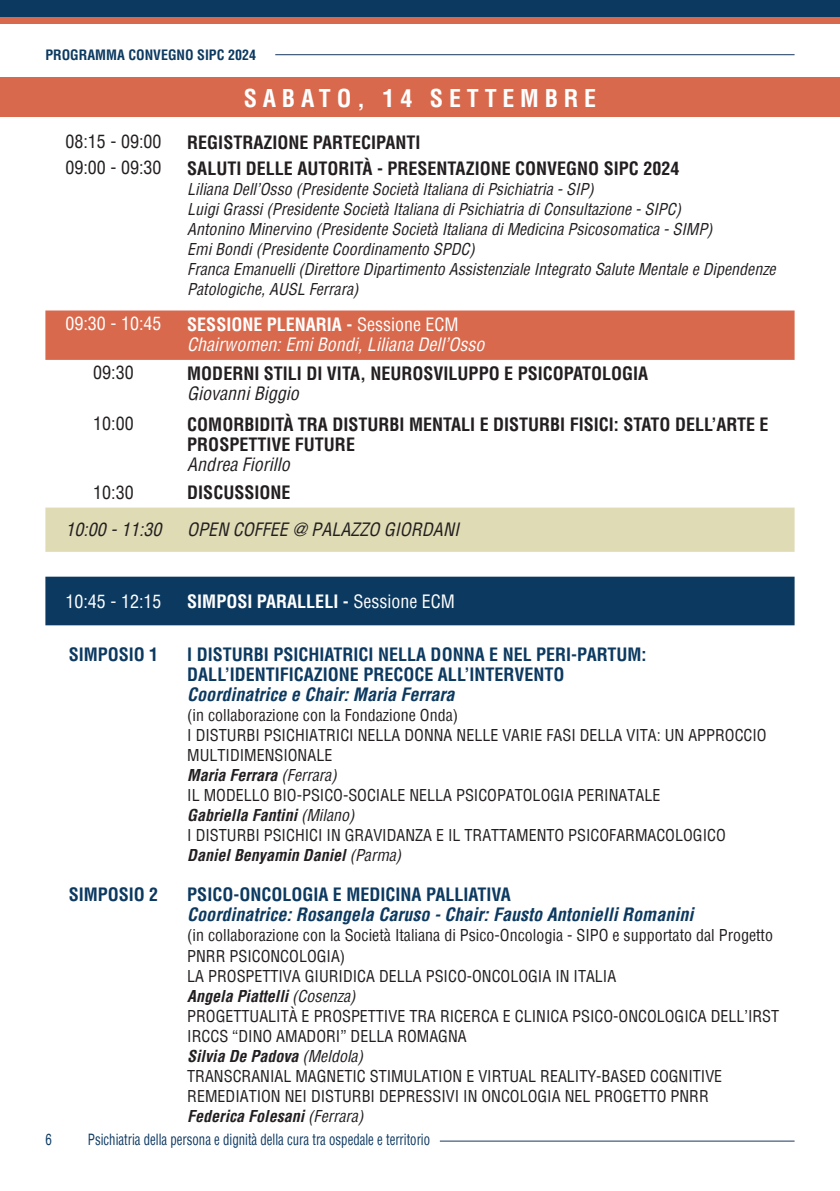
<style>
.page{position:relative;width:840px;height:1191px;background:#fff}
.page>*{position:absolute;margin:0;border:0;box-sizing:border-box;transform-origin:0 0}
.t1{font:700 condensed 24px "Helvetica";letter-spacing:.24em;color:#fff}
.t2{font:700 condensed 18px/20px "Helvetica";color:#231f20}
.t3{font:700 condensed 18px/20px "Helvetica";color:#0c3960}
.t4{font:italic 700 condensed 18px "Helvetica";color:#0c3960}
.t5{font:italic condensed 18px "Helvetica";color:#231f20}
.t6{font:700 condensed 18px "Helvetica";color:#fff}
.t7{font:condensed 18px "Helvetica";color:#231f20}
.t8{font:italic condensed 18px "Helvetica";color:#fff}
.t9{font:condensed 18px "Helvetica";color:#fff}
.t10{font:condensed 16px/20px "Helvetica";color:#231f20}
.t11{font:italic condensed 16px/20px "Helvetica";color:#231f20}
.t12{font:italic 700 condensed 16px "Helvetica";color:#231f20}
.t13{font:condensed 15.2px "Helvetica";color:#0e3962;scale:.85 1}
.t14{font:700 condensed 14px "Helvetica";color:#0c3960}
.s1{font-weight:400}
</style>
<div class="page">
<hr style="left:439px;top:1140px;width:355px;height:1px;background:#17365d">
<div style="left:0;top:0;width:839px;height:24px;background:#d8694c"></div>
<div style="left:0;top:0;width:839px;height:17px;background:#0c3960"></div>
<div style="left:0;top:77px;width:839px;height:39px;background:#d8694c"></div>
<div style="left:45px;top:310px;width:749px;height:50px;background:#d8694c"></div>
<div style="left:45px;top:507px;width:749px;height:45px;background:#dedbb5"></div>
<div style="left:45px;top:576px;width:749px;height:49px;background:#0c3960"></div>
<hr style="left:275px;top:54px;width:519px;height:1px;background:#17365d">
<p class="t14" style="left:45px;top:46px;width:212px">PROGRAMMA CONVEGNO SIPC 2024</p>
<p class="t1" style="left:243px;top:83px;width:354px">SABATO, 14 SETTEMBRE</p>
<p class="t7" style="left:65px;top:130px;width:97px">08:15 - 09:00</p>
<p class="t2" style="left:187px;top:133px;width:234px">REGISTRAZIONE PARTECIPANTI</p>
<p class="t7" style="left:65px;top:156px;width:97px">09:00 - 09:30</p>
<p class="t2" style="left:187px;top:158px;width:493px">SALUTI DELLE AUTORITÀ - PRESENTAZIONE CONVEGNO SIPC 2024</p>
<p class="t11" style="left:187px;top:179px;width:408px">Liliana Dell’Osso (Presidente Società Italiana di Psichiatria - SIP)</p>
<p class="t11" style="left:187px;top:199px;width:495px">Luigi Grassi (Presidente Società Italiana di Psichiatria di Consultazione - SIPC)</p>
<p class="t11" style="left:187px;top:219px;width:526px">Antonino Minervino (Presidente Società Italiana di Medicina Psicosomatica - SIMP)</p>
<p class="t11" style="left:187px;top:239px;width:289px">Emi Bondi (Presidente Coordinamento SPDC)</p>
<p class="t11" style="left:187px;top:259px;width:589px">Franca Emanuelli (Direttore Dipartimento Assistenziale Integrato Salute Mentale e Dipendenze<br>Patologiche, AUSL Ferrara)</p>
<p class="t9" style="left:65px;top:311px;width:97px">09:30 - 10:45</p>
<p class="t6" style="left:187px;top:313px;width:273px">SESSIONE PLENARIA - <span class="s1">Sessione ECM</span></p>
<p class="t8" style="left:187px;top:332px;width:298px">Chairwomen: Emi Bondi, Liliana Dell’Osso</p>
<p class="t7" style="left:93px;top:361px;width:42px">09:30</p>
<p class="t2" style="left:187px;top:363px;width:462px">MODERNI STILI DI VITA, NEUROSVILUPPO E PSICOPATOLOGIA</p>
<p class="t5" style="left:187px;top:382px;width:113px">Giovanni Biggio</p>
<p class="t7" style="left:93px;top:412px;width:42px">10:00</p>
<p class="t2" style="left:187px;top:414px;width:582px">COMORBIDITÀ TRA DISTURBI MENTALI E DISTURBI FISICI: STATO DELL’ARTE E<br>PROSPETTIVE FUTURE</p>
<p class="t5" style="left:187px;top:453px;width:104px">Andrea Fiorillo</p>
<p class="t7" style="left:93px;top:481px;width:42px">10:30</p>
<p class="t2" style="left:187px;top:483px;width:105px">DISCUSSIONE</p>
<p class="t5" style="left:65px;top:518px;width:97px">10:00 - 11:30</p>
<p class="t5" style="left:187px;top:518px;width:273px">OPEN COFFEE @ PALAZZO GIORDANI</p>
<p class="t9" style="left:65px;top:589px;width:97px">10:45 - 12:15</p>
<p class="t6" style="left:187px;top:590px;width:269px">SIMPOSI PARALLELI - <span class="s1">Sessione ECM</span></p>
<p class="t3" style="left:69px;top:644px;width:91px">SIMPOSIO 1</p>
<p class="t3" style="left:187px;top:644px;width:460px">I DISTURBI PSICHIATRICI NELLA DONNA E NEL PERI-PARTUM:<br>DALL’IDENTIFICAZIONE PRECOCE ALL’INTERVENTO</p>
<p class="t4" style="left:187px;top:683px;width:268px">Coordinatrice e Chair: Maria Ferrara</p>
<p class="t10" style="left:187px;top:705px;width:272px">(in collaborazione con la Fondazione Onda)</p>
<p class="t10" style="left:187px;top:725px;width:580px">I DISTURBI PSICHIATRICI NELLA DONNA NELLE VARIE FASI DELLA VITA: UN APPROCCIO<br>MULTIDIMENSIONALE</p>
<p class="t12" style="left:187px;top:765px;width:151px">Maria Ferrara <span class="s1">(Ferrara)</span></p>
<p class="t10" style="left:187px;top:785px;width:474px">IL MODELLO BIO-PSICO-SOCIALE NELLA PSICOPATOLOGIA PERINATALE</p>
<p class="t12" style="left:187px;top:805px;width:169px">Gabriella Fantini <span class="s1">(Milano)</span></p>
<p class="t10" style="left:187px;top:825px;width:539px">I DISTURBI PSICHICI IN GRAVIDANZA E IL TRATTAMENTO PSICOFARMACOLOGICO</p>
<p class="t12" style="left:187px;top:845px;width:215px">Daniel Benyamin Daniel <span class="s1">(Parma)</span></p>
<p class="t3" style="left:187px;top:884px;width:325px">PSICO-ONCOLOGIA E MEDICINA PALLIATIVA</p>
<p class="t4" style="left:187px;top:903px;width:507px">Coordinatrice: Rosangela Caruso - Chair: Fausto Antonielli Romanini</p>
<p class="t10" style="left:187px;top:925px;width:587px">(in collaborazione con la Società Italiana di Psico-Oncologia - SIPO e supportato dal Progetto<br>PNRR PSICONCOLOGIA)</p>
<p class="t10" style="left:187px;top:965px;width:430px">LA PROSPETTIVA GIURIDICA DELLA PSICO-ONCOLOGIA IN ITALIA</p>
<p class="t12" style="left:187px;top:985px;width:170px">Angela Piattelli <span class="s1">(Cosenza)</span></p>
<p class="t10" style="left:187px;top:1005px;width:593px">PROGETTUALITÀ E PROSPETTIVE TRA RICERCA E CLINICA PSICO-ONCOLOGICA DELL’IRST<br>IRCCS “DINO AMADORI” DELLA ROMAGNA</p>
<p class="t12" style="left:187px;top:1045px;width:177px">Silvia De Padova <span class="s1">(Meldola)</span></p>
<p class="t10" style="left:187px;top:1065px;width:536px">TRANSCRANIAL MAGNETIC STIMULATION E VIRTUAL REALITY-BASED COGNITIVE<br>REMEDIATION NEI DISTURBI DEPRESSIVI IN ONCOLOGIA NEL PROGETTO PNRR</p>
<p class="t12" style="left:187px;top:1105px;width:177px">Federica Folesani <span class="s1">(Ferrara)</span></p>
<p class="t3" style="left:69px;top:884px;width:91px">SIMPOSIO 2</p>
<p class="t13" style="left:45px;top:1129px;width:9px">6</p>
<p class="t13" style="left:88px;top:1129px;width:404px">Psichiatria della persona e dignità della cura tra ospedale e territorio</p>
</div>
